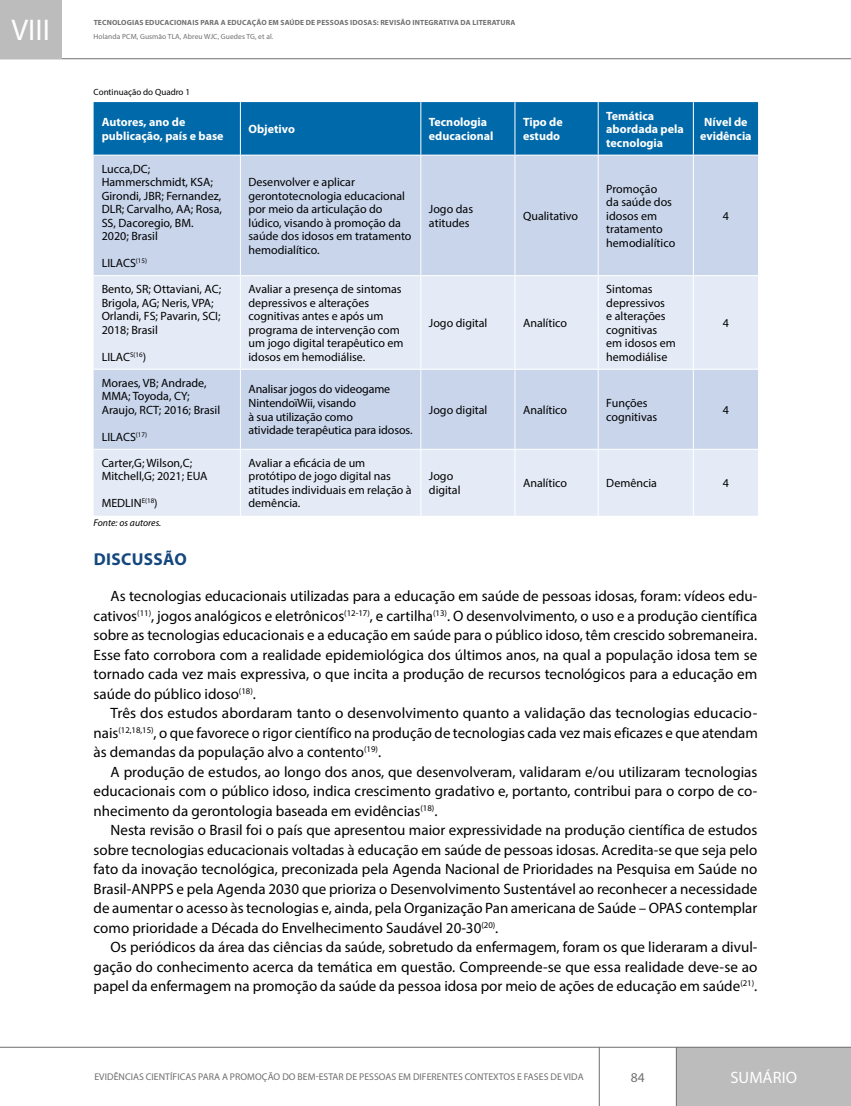
<style>
.page{position:relative;width:851px;height:1106px;background:#fff}
.page>*{position:absolute;margin:0;border:0;box-sizing:border-box;transform-origin:0 0}
.t1{font:30px "Myriad Pro";color:#fff}
.t2{font:700 17.25px "Myriad Pro";letter-spacing:.02em;color:#14477d}
.t3{font:16.5px "Myriad Pro";letter-spacing:.005em;color:#fff}
.t4{font:15px/19.5px "Myriad Pro";color:#000;text-align:justify}
.t5{font:13.5px "Myriad Pro";color:#706f6f}
.t6{font:12px/13.5px "Myriad Pro";color:#000}
.t7{font:700 12px/13.5px "Myriad Pro";color:#fff}
.t8{font:9.75px "Myriad Pro";letter-spacing:.005em;color:#706f6f}
.t9{font:italic 9.75px "Myriad Pro";color:#000}
.t10{font:9px "Myriad Pro";color:#000}
.t11{font:700 7.5px "Myriad Pro";letter-spacing:.02em;color:#706f6f}
.t12{font:7.5px "Myriad Pro";letter-spacing:.01em;color:#706f6f}
</style>
<div class="page">
<svg style="left:0;top:1046px;width:850px;height:60px"></svg>
<svg style="left:62px;top:58px;width:788px;height:1px"></svg>
<div style="left:0;top:0;width:62px;height:59px;background:#bcbcbc"></div>
<div style="left:94px;top:102px;width:664px;height:53px;background:#0069a9"></div>
<div style="left:94px;top:156px;width:664px;height:119px;background:#c8d5eb"></div>
<svg style="left:94px;top:276px;width:664px;height:240px;background:#dbe3f2"></svg>
<hr style="left:240px;top:102px;width:1px;height:53px;background:#fff">
<hr style="left:420px;top:102px;width:1px;height:53px;background:#fff">
<hr style="left:514px;top:102px;width:1px;height:53px;background:#fff">
<hr style="left:597px;top:102px;width:1px;height:53px;background:#fff">
<hr style="left:693px;top:102px;width:1px;height:53px;background:#fff">
<hr style="left:240px;top:155px;width:1px;height:120px;background:#fff">
<hr style="left:420px;top:155px;width:1px;height:120px;background:#fff">
<hr style="left:514px;top:155px;width:1px;height:120px;background:#fff">
<hr style="left:597px;top:155px;width:1px;height:120px;background:#fff">
<hr style="left:693px;top:155px;width:1px;height:120px;background:#fff">
<hr style="left:240px;top:276px;width:1px;height:93px;background:#fff">
<hr style="left:420px;top:276px;width:1px;height:93px;background:#fff">
<hr style="left:514px;top:276px;width:1px;height:93px;background:#fff">
<hr style="left:597px;top:276px;width:1px;height:93px;background:#fff">
<hr style="left:693px;top:276px;width:1px;height:93px;background:#fff">
<hr style="left:94px;top:369px;width:146px;height:1px;background:#fff">
<hr style="left:240px;top:369px;width:181px;height:1px;background:#fff">
<hr style="left:240px;top:369px;width:1px;height:80px;background:#fff">
<hr style="left:421px;top:369px;width:94px;height:1px;background:#fff">
<hr style="left:420px;top:369px;width:1px;height:80px;background:#fff">
<hr style="left:515px;top:369px;width:83px;height:1px;background:#fff">
<hr style="left:514px;top:369px;width:1px;height:80px;background:#fff">
<hr style="left:598px;top:369px;width:95px;height:1px;background:#fff">
<hr style="left:597px;top:369px;width:1px;height:80px;background:#fff">
<hr style="left:693px;top:369px;width:65px;height:1px;background:#fff">
<hr style="left:693px;top:369px;width:1px;height:80px;background:#fff">
<hr style="left:94px;top:449px;width:146px;height:1px;background:#fff">
<hr style="left:240px;top:449px;width:181px;height:1px;background:#fff">
<hr style="left:240px;top:449px;width:1px;height:67px;background:#fff">
<hr style="left:421px;top:449px;width:94px;height:1px;background:#fff">
<hr style="left:420px;top:449px;width:1px;height:67px;background:#fff">
<hr style="left:515px;top:449px;width:83px;height:1px;background:#fff">
<hr style="left:514px;top:449px;width:1px;height:67px;background:#fff">
<hr style="left:598px;top:449px;width:95px;height:1px;background:#fff">
<hr style="left:597px;top:449px;width:1px;height:67px;background:#fff">
<hr style="left:693px;top:449px;width:65px;height:1px;background:#fff">
<hr style="left:693px;top:449px;width:1px;height:67px;background:#fff">
<h1 class="t1" style="left:11px;top:11px;width:40px">VIII</h1>
<p class="t11" style="left:94px;top:18px;width:423px">TECNOLOGIAS EDUCACIONAIS PARA A EDUCAÇÃO EM SAÚDE DE PESSOAS IDOSAS: REVISÃO INTEGRATIVA DA LITERATURA</p>
<p class="t12" style="left:94px;top:32px;width:181px">Holanda PCM, Gusmão TLA, Abreu WJC, Guedes TG, et al.</p>
<p class="t10" style="left:94px;top:86px;width:98px">Continuação do Quadro 1</p>
<p class="t7" style="left:102px;top:116px;width:123px">Autores, ano de publicação, país e base</p>
<p class="t7" style="left:248px;top:122px;width:48px">Objetivo</p>
<p class="t7" style="left:429px;top:116px;width:66px">Tecnologia educacional</p>
<p class="t7" style="left:523px;top:116px;width:41px">Tipo de estudo</p>
<p class="t7" style="left:606px;top:109px;width:79px">Temática abordada pela tecnologia</p>
<p class="t7" style="left:700px;top:116px;width:53px;text-align:center">Nível de evidência</p>
<p class="t6" style="left:102px;top:162px;width:122px">Lucca,DC;<br>Hammerschmidt, KSA;<br>Girondi, JBR; Fernandez,<br>DLR; Carvalho, AA; Rosa,<br>SS, Dacoregio, BM.<br>2020; Brasil</p>
<p class="t6" style="left:102px;top:256px;width:47px">LILACS<sup>(15)</sup></p>
<p class="t6" style="left:248px;top:175px;width:164px">Desenvolver e aplicar gerontotecnologia educacional por meio da articulação do lúdico, visando à promoção da saúde dos idosos em tratamento hemodialítico.</p>
<p class="t6" style="left:606px;top:182px;width:70px">Promoção<br>da saúde dos idosos em tratamento hemodialítico</p>
<p class="t6" style="left:429px;top:202px;width:46px">Jogo das atitudes</p>
<p class="t6" style="left:523px;top:209px;width:57px">Qualitativo</p>
<p class="t6" style="left:722px;top:209px;width:8px">4</p>
<p class="t6" style="left:102px;top:282px;width:121px">Bento, SR; Ottaviani, AC;<br>Brigola, AG; Neris, VPA;<br>Orlandi, FS; Pavarin, SCI;<br>2018; Brasil</p>
<p class="t6" style="left:102px;top:350px;width:46px">LILAC<sup>S(16</sup>)</p>
<p class="t6" style="left:102px;top:376px;width:120px">Moraes, VB; Andrade,<br>MMA; Toyoda, CY;<br>Araujo, RCT; 2016; Brasil</p>
<p class="t6" style="left:102px;top:430px;width:47px">LILACS<sup>(17)</sup></p>
<p class="t6" style="left:102px;top:456px;width:107px">Carter,G; Wilson,C;<br>Mitchell,G; 2021; EUA</p>
<p class="t6" style="left:102px;top:496px;width:57px">MEDLIN<sup>E(18</sup>)</p>
<p class="t6" style="left:248px;top:282px;width:156px">Avaliar a presença de sintomas depressivos e alterações cognitivas antes e após um programa de intervenção com um jogo digital terapêutico em idosos em hemodiálise.</p>
<p class="t6" style="left:248px;top:382px;width:165px">Analisar jogos do videogame<br>NintendoïWii, visando<br>à sua utilização como<br>atividade terapêutica para idosos.</p>
<p class="t6" style="left:248px;top:456px;width:165px">Avaliar a eficácia de um protótipo de jogo digital nas atitudes individuais em relação à demência.</p>
<p class="t6" style="left:429px;top:316px;width:60px">Jogo digital</p>
<p class="t6" style="left:523px;top:316px;width:46px">Analítico</p>
<p class="t6" style="left:606px;top:282px;width:71px">Sintomas depressivos<br>e alterações cognitivas em idosos em hemodiálise</p>
<p class="t6" style="left:722px;top:316px;width:8px">4</p>
<p class="t6" style="left:429px;top:403px;width:60px">Jogo digital</p>
<p class="t6" style="left:523px;top:403px;width:46px">Analítico</p>
<p class="t6" style="left:606px;top:396px;width:53px">Funções cognitivas</p>
<p class="t6" style="left:722px;top:403px;width:8px">4</p>
<p class="t6" style="left:429px;top:469px;width:33px">Jogo digital</p>
<p class="t6" style="left:523px;top:476px;width:46px">Analítico</p>
<p class="t6" style="left:606px;top:476px;width:52px">Demência</p>
<p class="t6" style="left:722px;top:476px;width:8px">4</p>
<p class="t9" style="left:94px;top:516px;width:69px">Fonte: os autores.</p>
<p class="t2" style="left:94px;top:549px;width:94px">DISCUSSÃO</p>
<p class="t4" style="left:94px;top:586px;width:665px;text-indent:17px">As tecnologias educacionais utilizadas para a educação em saúde de pessoas idosas, foram: vídeos edu&shy;cativos<sup>(11)</sup>, jogos analógicos e eletrônicos<sup>(12-17)</sup>, e cartilha<sup>(13)</sup>. O desenvolvimento, o uso e a produção científica sobre as tecnologias educacionais e a educação em saúde para o público idoso, têm crescido sobremaneira.<br>Esse fato corrobora com a realidade epidemiológica dos últimos anos, na qual a população idosa tem se tornado cada vez mais expressiva, o que incita a produção de recursos tecnológicos para a educação em saúde do público idoso<sup>(18)</sup>.</p>
<p class="t4" style="left:94px;top:703px;width:665px;text-indent:17px">Três dos estudos abordaram tanto o desenvolvimento quanto a validação das tecnologias educacio&shy;nais<sup>(12,18,15)</sup>, o que favorece o rigor científico na produção de tecnologias cada vez mais eficazes e que atendam às demandas da população alvo a contento<sup>(19)</sup>.</p>
<p class="t4" style="left:94px;top:761px;width:665px;text-indent:17px">A produção de estudos, ao longo dos anos, que desenvolveram, validaram e/ou utilizaram tecnologias educacionais com o público idoso, indica crescimento gradativo e, portanto, contribui para o corpo de co&shy;nhecimento da gerontologia baseada em evidências<sup>(18)</sup>.</p>
<p class="t4" style="left:94px;top:820px;width:665px;text-indent:17px">Nesta revisão o Brasil foi o país que apresentou maior expressividade na produção científica de estudos sobre tecnologias educacionais voltadas à educação em saúde de pessoas idosas. Acredita-se que seja pelo fato da inovação tecnológica, preconizada pela Agenda Nacional de Prioridades na Pesquisa em Saúde no Brasil-ANPPS e pela Agenda 2030 que prioriza o Desenvolvimento Sustentável ao reconhecer a necessidade de aumentar o acesso às tecnologias e, ainda, pela Organização Pan americana de Saúde – OPAS contemplar como prioridade a Década do Envelhecimento Saudável 20-30<sup>(20)</sup>.</p>
<p class="t4" style="left:94px;top:937px;width:665px;text-indent:17px">Os periódicos da área das ciências da saúde, sobretudo da enfermagem, foram os que lideraram a divul&shy;gação do conhecimento acerca da temática em questão. Compreende-se que essa realidade deve-se ao papel da enfermagem na promoção da saúde da pessoa idosa por meio de ações de educação em saúde<sup>(21)</sup>.</p>
<p class="t8" style="left:94px;top:1070px;width:491px">EVIDÊNCIAS CIENTÍFICAS PARA A PROMOÇÃO DO BEM-ESTAR DE PESSOAS EM DIFERENTES CONTEXTOS E FASES DE VIDA</p>
<p class="t5" style="left:630px;top:1068px;width:15px">84</p>
<p class="t3" style="left:730px;top:1067px;width:68px">SUMÁRIO</p>
</div>
